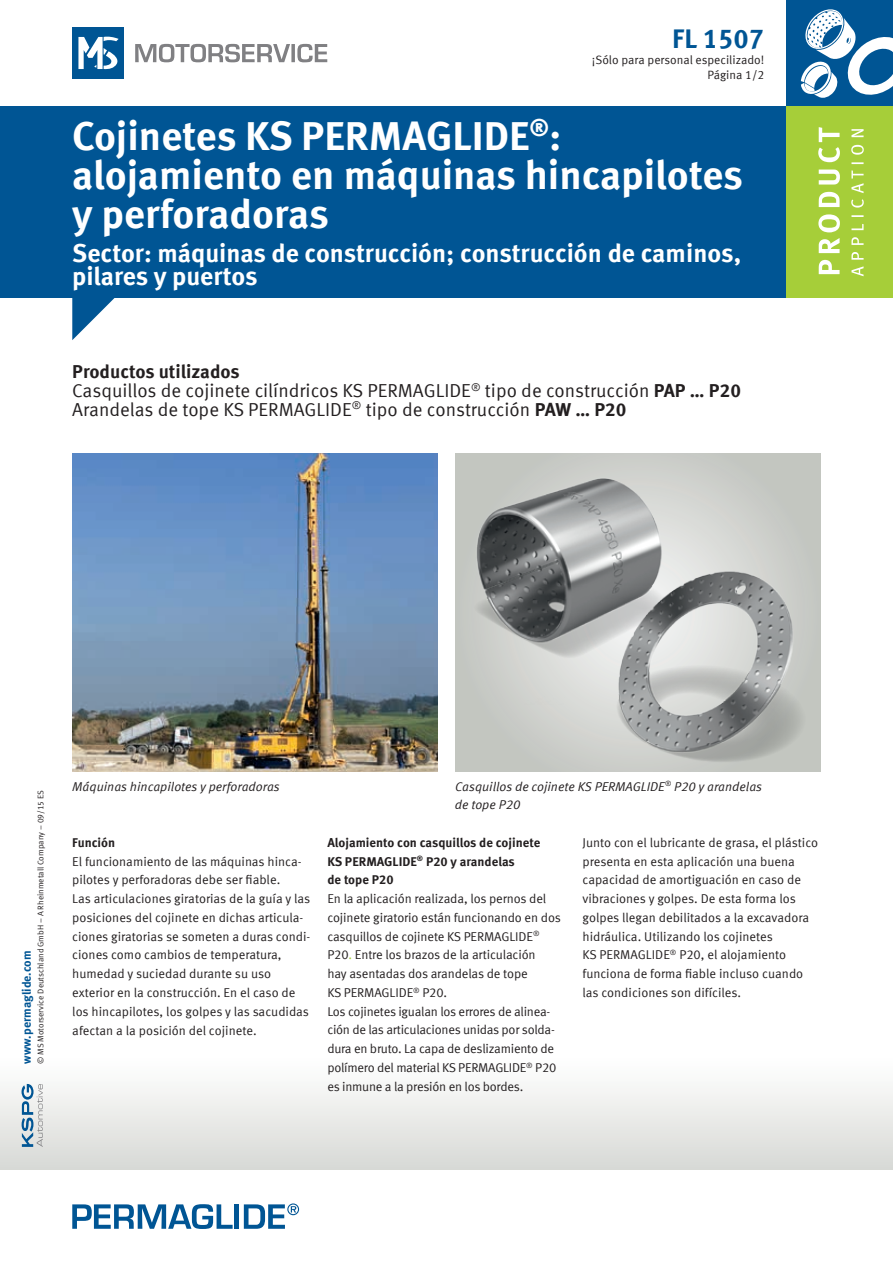
<style>
.page{position:relative;width:893px;height:1263px;background:#fff}
.page>*{position:absolute;margin:0;border:0;box-sizing:border-box;transform-origin:0 0}
.t1{font:700 40.5px/39px "Meta Offc Pro";color:#fff}
.t2{font:700 27px "Meta Offc Pro";color:#005594}
.t3{font:700 25.5px/22.5px "Meta Offc Pro";color:#fff}
.t4{font:18.75px/18.8px "Meta Offc Pro Norm";color:#231f20}
.t5{font:700 18.75px "Meta Offc Pro";color:#231f20}
.t6{font:12.75px/18.8px "Meta Offc Pro Norm";letter-spacing:-.01em;color:#231f20}
.t7{font:12.75px/18.8px "Meta Offc Pro Norm Ita";color:#231f20}
.t8{font:700 12.75px/18.8px "Meta Offc Pro";color:#231f20}
.t9{font:12px/15px "Meta Offc Pro Norm";color:#231f20;text-align:right}
.t10{font:700 12px "Meta Offc Pro";color:#005594}
.t11{font:8.25px "Meta Offc Pro Norm";color:#231f20}
.s1{font-family:"Meta Offc Pro";font-weight:700}
.s2{color:#a6ce39}
</style>
<div class="page">
<div style="left:0;top:1054px;width:893px;height:115px;background:linear-gradient(to bottom,#fff,#d8d9d6)"></div>
<div style="left:0;top:106px;width:893px;height:192px;background:#005594"></div>
<svg style="left:72px;top:298px;width:43px;height:42px"></svg>
<svg style="left:135px;top:44px;width:192px;height:19px"></svg>
<div style="left:72px;top:28px;width:51px;height:51px;background:#005594"></div>
<svg style="left:78px;top:36px;width:41px;height:33px"></svg>
<svg style="left:22px;top:1084px;width:21px;height:63px"></svg>
<svg style="left:72px;top:1204px;width:161px;height:25px"></svg>
<div style="left:234px;top:1204px;width:5px;height:25px;background:#005594"></div>
<svg style="left:244px;top:1203px;width:55px;height:26px"></svg>
<div style="left:787px;top:0;width:106px;height:106px;background:#005594"></div>
<svg style="left:801px;top:9px;width:92px;height:89px"></svg>
<div style="left:787px;top:106px;width:106px;height:192px;background:#a6ce39"></div>
<svg style="left:851px;top:129px;width:13px;height:147px"></svg>
<svg style="left:818px;top:127px;width:22px;height:147px"></svg>
<svg style="left:455px;top:453px;width:366px;height:319px;background:#c8cac6"></svg>
<img style="left:72px;top:453px;width:366px;height:319px">
<img style="left:612px;top:568px;width:209px;height:197px">
<img style="left:455px;top:453px;width:278px;height:251px">
<h2 class="t2" style="left:672px;top:18px;width:94px">FL 1507</h2>
<p class="t9" style="left:592px;top:51px;width:174px">¡Sólo para personal especilizado!<br>Página 1/2</p>
<h1 class="t1" style="left:72px;top:114px;width:672px">Cojinetes KS PERMAGLIDE<sup>®</sup>: alojamiento en máquinas hincapilotes y perforadoras</h1>
<h3 class="t3" style="left:72px;top:241px;width:670px">Sector: máquinas de construcción; construcción de caminos, pilares y puertos</h3>
<h3 class="t5" style="left:72px;top:357px;width:169px">Productos utilizados</h3>
<h3 class="t4" style="left:72px;top:380px;width:670px">Casquillos de cojinete cilíndricos KS PERMAGLIDE<sup>®</sup> tipo de construcción <span class="s1">PAP … P20<br></span>Arandelas de tope KS PERMAGLIDE<sup>®</sup> tipo de construcción <span class="s1">PAW … P20</span></h3>
<p class="t11" style="left:34px;top:1064px;width:275px;rotate:-90deg">© MS Motorservice Deutschland GmbH – A Rheinmetall Company – 09/15 ES</p>
<p class="t10" style="left:17px;top:1064px;width:115px;rotate:-90deg">www.permaglide.com</p>
<p class="t7" style="left:72px;top:776px;width:209px">Máquinas hincapilotes y perforadoras</p>
<p class="t7" style="left:455px;top:776px;width:309px">Casquillos de cojinete KS PERMAGLIDE<sup>®</sup> P20 y arandelas de tope P20</p>
<p class="t8" style="left:72px;top:832px;width:44px">Función</p>
<p class="t6" style="left:72px;top:851px;width:240px">El funcionamiento de las máquinas hinca&shy;pilotes y perforadoras debe ser fiable.<br>Las articulaciones giratorias de la guía y las posiciones del cojinete en dichas articula&shy;ciones giratorias se someten a duras condi&shy;ciones como cambios de temperatura, humedad y suciedad durante su uso exterior en la construcción. En el caso de los hincapilotes, los golpes y las sacudidas afectan a la posición del cojinete.</p>
<p class="t8" style="left:327px;top:832px;width:214px">Alojamiento con casquillos de cojinete<br>KS PERMAGLIDE<sup>®</sup> P20 y arandelas<br>de tope P20</p>
<p class="t6" style="left:327px;top:888px;width:235px">En la aplicación realizada, los pernos del cojinete giratorio están funcionando en dos casquillos de cojinete KS PERMAGLIDE<sup>® </sup>P20<span class="s2">.</span> Entre los brazos de la articulación<br>hay asentadas dos arandelas de tope<br>KS PERMAGLIDE<sup>®</sup> P20.<br>Los cojinetes igualan los errores de alinea&shy;ción de las articulaciones unidas por solda&shy;dura en bruto. La capa de deslizamiento de polímero del material KS PERMAGLIDE<sup>®</sup> P20 es inmune a la presión en los bordes.</p>
<p class="t6" style="left:583px;top:832px;width:237px">Junto con el lubricante de grasa, el plástico presenta en esta aplicación una buena capacidad de amortiguación en caso de vibraciones y golpes. De esta forma los golpes llegan debilitados a la excavadora hidráulica. Utilizando los cojinetes<br>KS PERMAGLIDE<sup>®</sup> P20, el alojamiento funciona de forma fiable incluso cuando las condiciones son difíciles.</p>
</div>
